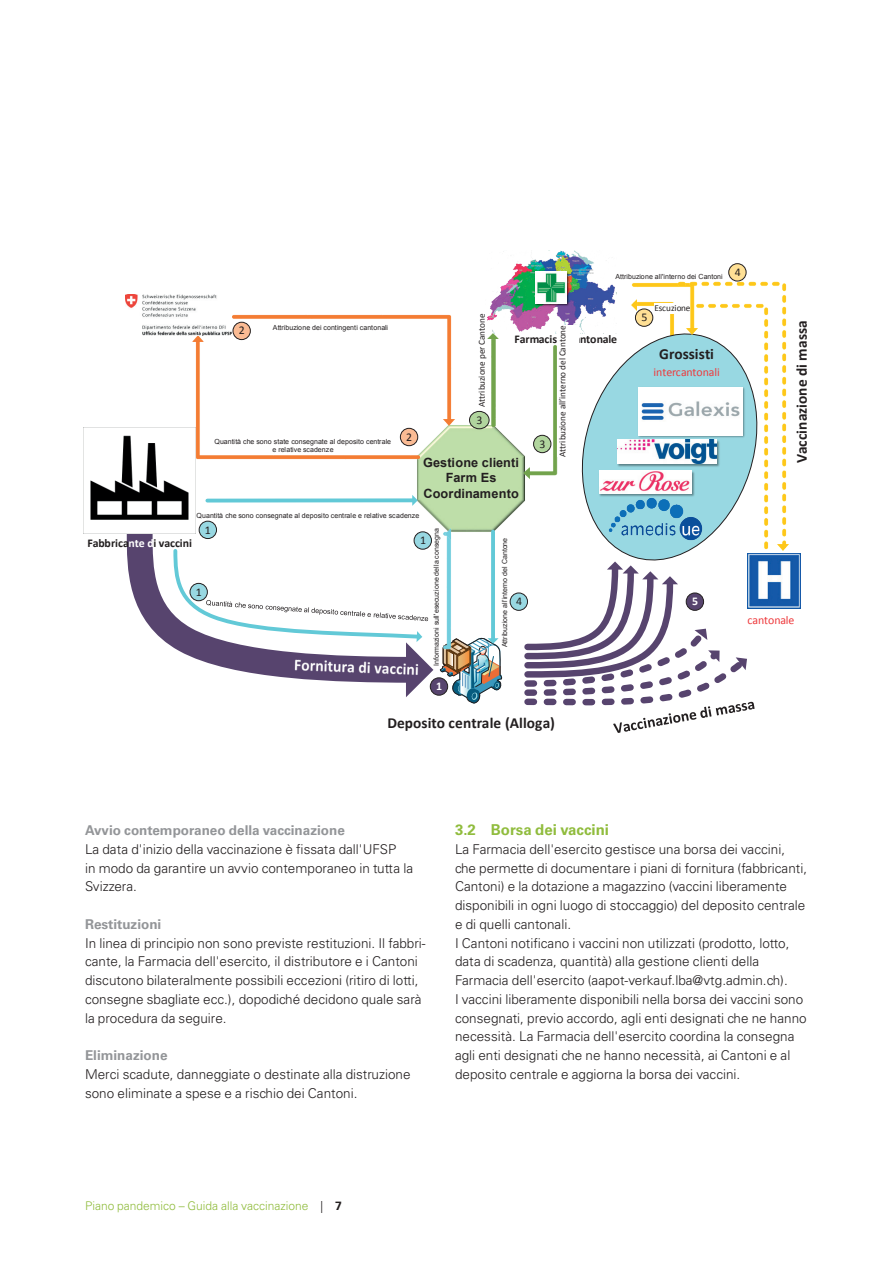
<style>
.page{position:relative;width:893px;height:1263px;background:#fff}
.page>*{position:absolute;margin:0;border:0;box-sizing:border-box;transform-origin:0 0}
.t1{font:700 15.3px "Calibri";letter-spacing:.005em;color:#231f20}
.t2{font:700 15px "Univers LT Std";color:#90bc3d}
.t3{font:300 13.5px/18.8px "Univers LT Std";color:#231f20}
.t4{font:700 13.5px "Univers LT Std";color:#939598}
.t5{font:700 12.75px/15.6px "Arial";letter-spacing:.01em;color:#231f20;text-align:center}
.t6{font:300 12px "Univers LT Std";color:#90bc3d}
.t7{font:700 11.85px "Calibri";letter-spacing:-.015em;color:#231f20}
.t8{font:11.85px "Calibri";letter-spacing:-.005em;color:#ee393c}
.t9{font:11.85px "Calibri";color:#231f20}
.t10{font:700 11.85px "Calibri";color:#fff}
.t11{font:9.15px "Calibri";color:#231f20}
.t12{font:7.05px/8.6px "Arial";letter-spacing:.005em;color:#231f20;text-align:center}
.t13{font:7.05px "Arial";letter-spacing:.005em;color:#231f20}
.s1{color:#fff}
.s2{color:#231f20}
.s3{font-weight:700;color:#231f20}
</style>
<div class="page">
<svg style="left:580px;top:333px;width:189px;height:228px"></svg>
<svg style="left:126px;top:508px;width:311px;height:188px"></svg>
<img style="left:84px;top:427px;width:111px;height:107px">
<img style="left:416px;top:425px;width:109px;height:108px">
<svg style="left:207px;top:498px;width:205px;height:4px"></svg>
<svg style="left:412px;top:495px;width:6px;height:11px"></svg>
<div style="left:196px;top:511px;width:223px;height:9px;background:#fff"></div>
<img style="left:441px;top:529px;width:13px;height:108px">
<svg style="left:444px;top:528px;width:8px;height:13px"></svg>
<div style="left:431px;top:527px;width:10px;height:139px;background:#fff"></div>
<img style="left:487px;top:250px;width:128px;height:83px">
<img style="left:533px;top:270px;width:38px;height:37px">
<img style="left:535px;top:272px;width:31px;height:31px">
<img style="left:193px;top:343px;width:230px;height:118px">
<svg style="left:192px;top:336px;width:12px;height:7px"></svg>
<div style="left:214px;top:437px;width:177px;height:17px;background:#fff"></div>
<div style="left:199px;top:521px;width:18px;height:17px;background:#98d8e2;border-radius:50%"></div>
<div style="left:199px;top:521px;width:18px;height:18px;border:1px solid #231f20;border-radius:50%"></div>
<div style="left:400px;top:428px;width:18px;height:18px;background:#fabb94;border-radius:50%"></div>
<div style="left:400px;top:428px;width:18px;height:18px;border:1px solid #231f20;border-radius:50%"></div>
<div style="left:430px;top:678px;width:18px;height:17px;background:#57446e;border-radius:50%"></div>
<div style="left:430px;top:677px;width:18px;height:18px;border:1px solid #231f20;border-radius:50%"></div>
<div style="left:414px;top:532px;width:17px;height:17px;background:#98d8e2;border-radius:50%"></div>
<div style="left:414px;top:532px;width:18px;height:17px;border:1px solid #231f20;border-radius:50%"></div>
<img style="left:230px;top:314px;width:222px;height:111px">
<img style="left:442px;top:418px;width:14px;height:8px">
<div style="left:273px;top:321px;width:115px;height:11px;background:#fff"></div>
<div style="left:233px;top:322px;width:17px;height:18px;background:#fabb94;border-radius:50%"></div>
<div style="left:233px;top:322px;width:18px;height:18px;border:1px solid #231f20;border-radius:50%"></div>
<img style="left:488px;top:340px;width:10px;height:90px">
<svg style="left:487px;top:332px;width:12px;height:8px"></svg>
<div style="left:469px;top:411px;width:20px;height:18px;background:#b1d59e;border-radius:50%"></div>
<div style="left:469px;top:411px;width:20px;height:18px;border:1px solid #231f20;border-radius:50%"></div>
<img style="left:524px;top:345px;width:34px;height:131px">
<svg style="left:523px;top:467px;width:8px;height:13px"></svg>
<div style="left:557px;top:325px;width:22px;height:132px;background:#fff"></div>
<div style="left:534px;top:435px;width:17px;height:18px;background:#b1d59e;border-radius:50%"></div>
<div style="left:533px;top:435px;width:18px;height:18px;border:1px solid #231f20;border-radius:50%"></div>
<svg style="left:491px;top:531px;width:4px;height:106px"></svg>
<img style="left:440px;top:637px;width:62px;height:67px">
<div style="left:500px;top:537px;width:9px;height:110px;background:#fff"></div>
<div style="left:510px;top:593px;width:17px;height:17px;background:#98d8e2;border-radius:50%"></div>
<div style="left:510px;top:593px;width:18px;height:18px;border:1px solid #231f20;border-radius:50%"></div>
<img style="left:629px;top:283px;width:45px;height:52px">
<div style="left:729px;top:264px;width:17px;height:17px;background:#ffe095;border-radius:50%"></div>
<div style="left:728px;top:263px;width:18px;height:18px;border:1px solid #231f20;border-radius:50%"></div>
<svg style="left:521px;top:561px;width:234px;height:172px"></svg>
<svg style="left:171px;top:547px;width:262px;height:150px"></svg>
<div style="left:190px;top:583px;width:17px;height:18px;background:#98d8e2;border-radius:50%"></div>
<div style="left:190px;top:583px;width:18px;height:18px;border:1px solid #231f20;border-radius:50%"></div>
<div style="left:686px;top:593px;width:18px;height:17px;background:#57446e;border-radius:50%"></div>
<div style="left:686px;top:593px;width:18px;height:18px;border:1px solid #231f20;border-radius:50%"></div>
<div style="left:635px;top:309px;width:18px;height:17px;background:#ffe095;border-radius:50%"></div>
<div style="left:635px;top:309px;width:18px;height:18px;border:1px solid #231f20;border-radius:50%"></div>
<img style="left:598px;top:469px;width:76px;height:29px">
<img style="left:600px;top:471px;width:74px;height:23px">
<img style="left:636px;top:385px;width:38px;height:53px">
<img style="left:638px;top:387px;width:36px;height:48px">
<img style="left:607px;top:497px;width:67px;height:44px">
<img style="left:616px;top:438px;width:58px;height:30px">
<img style="left:618px;top:440px;width:56px;height:24px">
<img style="left:748px;top:554px;width:52px;height:54px">
<img style="left:125px;top:295px;width:107px;height:41px">
<img style="left:674px;top:280px;width:113px;height:270px">
<svg style="left:777px;top:543px;width:12px;height:8px"></svg>
<p class="t12" style="left:615px;top:272px;width:127px">Attribuzione all'interno dei Cantoni <sup>4</sup></p>
<p class="t9" style="left:239px;top:323px;width:8px">2</p>
<p class="t12" style="left:273px;top:323px;width:117px">Attribuzione dei contingenti cantonali</p>
<p class="t12" style="left:214px;top:437px;width:178px">Quantità che sono state consegnate al deposito centrale e relative scadenze</p>
<p class="t9" style="left:406px;top:429px;width:8px">2</p>
<p class="t11" style="left:476px;top:407px;width:95px;rotate:-90deg">Attribuzione per Cantone</p>
<p class="t9" style="left:477px;top:412px;width:8px">3</p>
<p class="t11" style="left:556px;top:457px;width:133px;rotate:-90deg">Attribuzione all’interno del Cantone</p>
<p class="t7" style="left:514px;top:332px;width:104px">Farmacista cantonale</p>
<p class="t9" style="left:540px;top:436px;width:8px">3</p>
<p class="t5" style="left:423px;top:455px;width:97px">Gestione clienti<br>Farm Es<br>Coordinamento</p>
<p class="t12" style="left:196px;top:511px;width:224px">Quantità che sono consegnate al deposito centrale e relative scadenze</p>
<p class="t7" style="left:87px;top:536px;width:106px">Fabbrica<span class="s1">nte d</span>i vaccini</p>
<p class="t9" style="left:205px;top:522px;width:8px">1</p>
<p class="t9" style="left:196px;top:584px;width:8px">1</p>
<p class="t9" style="left:420px;top:533px;width:8px">1</p>
<p class="t12" style="left:432px;top:666px;width:140px;rotate:-90deg">Informazioni sull'esecuzione della consegna</p>
<p class="t10" style="left:436px;top:679px;width:8px">1</p>
<p class="t13" style="left:500px;top:647px;width:111px;rotate:-90deg">Attribuzione all’interno del Cantone</p>
<p class="t9" style="left:516px;top:594px;width:8px">4</p>
<p class="t1" style="left:387px;top:713px;width:169px">Deposito centrale (Alloga)</p>
<p class="t9" style="left:641px;top:310px;width:8px">5</p>
<p class="t11" style="left:654px;top:302px;width:38px">Escuzione</p>
<p class="t1" style="left:659px;top:344px;width:57px">Grossisti</p>
<p class="t8" style="left:654px;top:364px;width:68px">intercantonali</p>
<p class="t10" style="left:692px;top:594px;width:8px">5</p>
<p class="t1" style="left:792px;top:463px;width:144px;rotate:-90deg">Vaccinazione di massa</p>
<p class="t8" style="left:748px;top:612px;width:48px">cantonale</p>
<p class="t4" style="left:85px;top:822px;width:261px">Avvio contemporaneo della vaccinazione</p>
<p class="t3" style="left:85px;top:840px;width:330px">La data d'inizio della vaccinazione è fissata dall'UFSP<br>in modo da garantire un avvio contemporaneo in tutta la<br>Svizzera.</p>
<p class="t4" style="left:85px;top:916px;width:78px">Restituzioni</p>
<p class="t3" style="left:85px;top:933px;width:342px">In linea di principio non sono previste restituzioni. Il fabbri&shy;cante, la Farmacia dell'esercito, il distributore e i Cantoni discutono bilateralmente possibili eccezioni (ritiro di lotti, consegne sbagliate ecc.), dopodiché decidono quale sarà la procedura da seguire.</p>
<p class="t4" style="left:85px;top:1047px;width:84px">Eliminazione</p>
<p class="t3" style="left:85px;top:1065px;width:327px">Merci scadute, danneggiate o destinate alla distruzione sono eliminate a spese e a rischio dei Cantoni.</p>
<p class="t2" style="left:455px;top:821px;width:156px">3.2 Borsa dei vaccini</p>
<p class="t3" style="left:455px;top:840px;width:354px">La Farmacia dell'esercito gestisce una borsa dei vaccini, che permette di documentare i piani di fornitura (fabbricanti, Cantoni) e la dotazione a magazzino (vaccini liberamente disponibili in ogni luogo di stoccaggio) del deposito centrale e di quelli cantonali.<br>I Cantoni notificano i vaccini non utilizzati (prodotto, lotto, data di scadenza, quantità) alla gestione clienti della Farmacia dell'esercito (aapot-verkauf.lba@vtg.admin.ch).<br>I vaccini liberamente disponibili nella borsa dei vaccini sono consegnati, previo accordo, agli enti designati che ne hanno necessità. La Farmacia dell'esercito coordina la consegna agli enti designati che ne hanno necessità, ai Cantoni e al deposito centrale e aggiorna la borsa dei vaccini.</p>
<p class="t6" style="left:85px;top:1199px;width:258px">Piano pandemico – Guida alla vaccinazione <span class="s2">|</span> <span class="s3">7</span></p>
</div>
